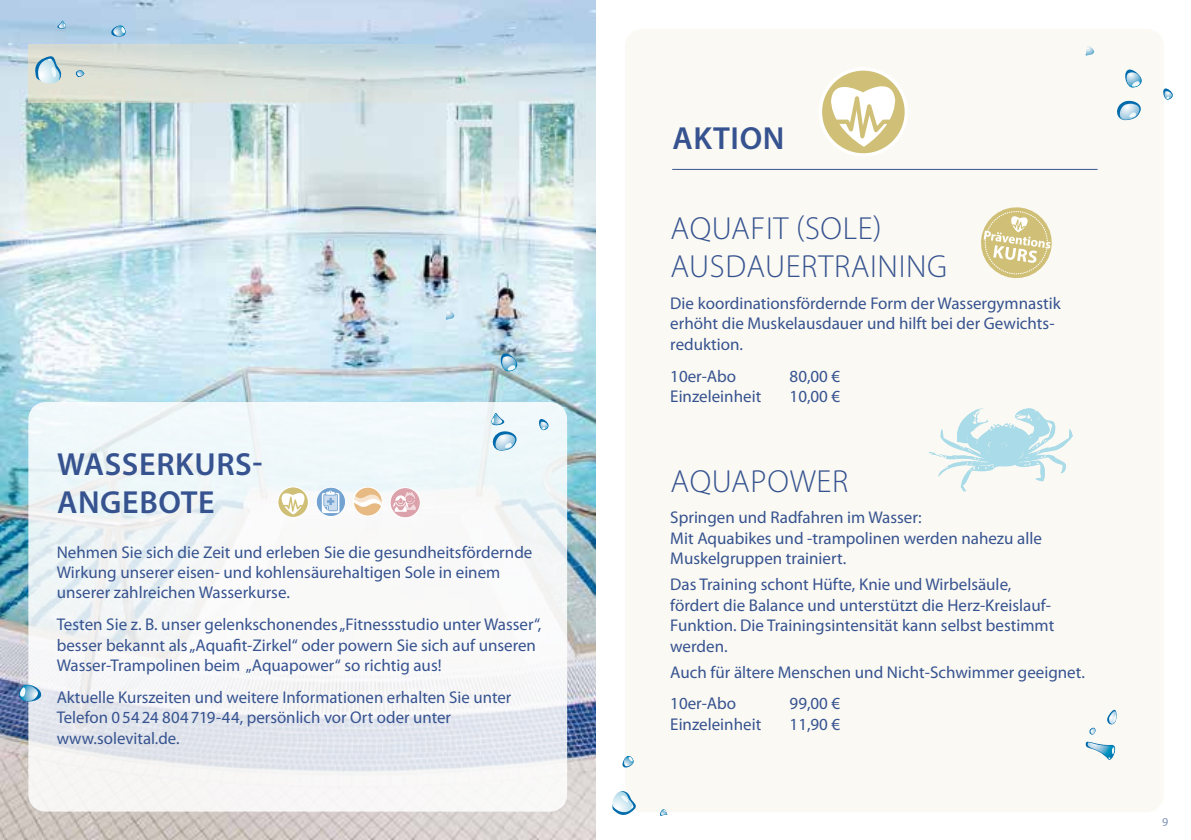
<style>
.page{position:relative;width:1191px;height:840px;background:#fff}
.page>*{position:absolute;margin:0;border:0;box-sizing:border-box;transform-origin:0 0}
.t1{font:300 32px/38.4px "Myriad Pro";letter-spacing:.02em;color:#365390}
.t2{font:600 32px/38.4px "Myriad Pro";letter-spacing:.02em;color:#365390}
.t3{font:17px/20.4px "Myriad Pro";color:#365390}
.t4{font:12px "Myriad Pro";color:#365390}
</style>
<div class="page">
<img style="left:0;top:0;width:595px;height:839px">
<svg style="left:28px;top:402px;width:539px;height:409px;fill:#f4f7f8"></svg>
<svg style="left:28px;top:45px;width:539px;height:58px"></svg>
<svg style="left:109px;top:23px;width:17px;height:15px"></svg>
<svg style="left:57px;top:19px;width:9px;height:10px"></svg>
<svg style="left:72px;top:69px;width:14px;height:9px"></svg>
<svg style="left:32px;top:55px;width:31px;height:29px"></svg>
<svg style="left:497px;top:352px;width:22px;height:20px"></svg>
<svg style="left:445px;top:310px;width:10px;height:11px"></svg>
<svg style="left:537px;top:418px;width:12px;height:12px"></svg>
<svg style="left:18px;top:680px;width:27px;height:23px"></svg>
<svg style="left:489px;top:411px;width:30px;height:40px"></svg>
<svg style="left:277px;top:486px;width:32px;height:32px"></svg>
<svg style="left:281px;top:492px;width:24px;height:22px"></svg>
<svg style="left:316px;top:487px;width:29px;height:29px"></svg>
<div style="left:316px;top:486px;width:30px;height:30px;border:1px solid #fff;border-radius:50%"></div>
<svg style="left:322px;top:490px;width:17px;height:22px"></svg>
<svg style="left:353px;top:487px;width:29px;height:29px"></svg>
<svg style="left:353px;top:493px;width:29px;height:21px"></svg>
<div style="left:353px;top:486px;width:30px;height:30px;border:1px solid #fff;border-radius:50%"></div>
<svg style="left:390px;top:487px;width:30px;height:30px"></svg>
<div style="left:389px;top:487px;width:32px;height:31px;border:1px solid #fff;border-radius:50%"></div>
<svg style="left:393px;top:491px;width:23px;height:20px"></svg>
<div style="left:625px;top:29px;width:538px;height:782px;background:#fbf8f1;border-radius:17px"></div>
<svg style="left:1085px;top:709px;width:32px;height:51px"></svg>
<svg style="left:818px;top:67px;width:90px;height:89px;fill:#d0c077"></svg>
<svg style="left:830px;top:86px;width:65px;height:61px"></svg>
<svg style="left:622px;top:756px;width:12px;height:12px"></svg>
<svg style="left:659px;top:809px;width:9px;height:7px"></svg>
<svg style="left:612px;top:791px;width:26px;height:24px"></svg>
<hr style="left:672px;top:169px;width:425px;height:1px;background:#365390">
<svg style="left:1125px;top:69px;width:17px;height:19px"></svg>
<svg style="left:1085px;top:46px;width:9px;height:10px"></svg>
<svg style="left:1163px;top:88px;width:10px;height:12px"></svg>
<svg style="left:1117px;top:100px;width:24px;height:21px"></svg>
<svg style="left:981px;top:207px;width:71px;height:71px"></svg>
<svg style="left:928px;top:408px;width:145px;height:84px"></svg>
<h1 class="t2" style="left:57px;top:443px;width:207px">WASSERKURS-<br>ANGEBOTE</h1>
<p class="t3" style="left:57px;top:541px;width:477px">Nehmen Sie sich die Zeit und erleben Sie die gesundheitsfördernde<br>Wirkung unserer eisen- und kohlensäurehaltigen Sole in einem unserer zahlreichen Wasserkurse.</p>
<p class="t3" style="left:57px;top:613px;width:486px">Testen Sie z. B. unser gelenkschonendes „Fitnessstudio unter Wasser“, besser bekannt als „Aquafit-Zirkel“ oder powern Sie sich auf unseren<br>Wasser-Trampolinen beim „Aquapower“ so richtig aus!</p>
<p class="t3" style="left:57px;top:686px;width:456px">Aktuelle Kurszeiten und weitere Informationen erhalten Sie unter<br>Telefon 05424 804719-44, persönlich vor Ort oder unter www.solevital.de.</p>
<h1 class="t2" style="left:672px;top:118px;width:113px">AKTION</h1>
<h1 class="t1" style="left:670px;top:208px;width:278px">AQUAFIT (SOLE)<br>AUSDAUERTRAINING</h1>
<p class="t3" style="left:670px;top:293px;width:392px">Die koordinationsfördernde Form der Wassergymnastik erhöht die Muskelausdauer und hilft bei der Gewichts&shy;reduktion.</p>
<p class="t3" style="left:670px;top:365px;width:67px">10er-Abo</p>
<p class="t3" style="left:789px;top:365px;width:52px">80,00 €</p>
<p class="t3" style="left:670px;top:385px;width:92px">Einzeleinheit</p>
<p class="t3" style="left:789px;top:385px;width:52px">10,00 €</p>
<h1 class="t1" style="left:670px;top:461px;width:179px">AQUAPOWER</h1>
<p class="t3" style="left:670px;top:507px;width:373px">Springen und Radfahren im Wasser:<br>Mit Aquabikes und -trampolinen werden nahezu alle<br>Muskelgruppen trainiert.</p>
<p class="t3" style="left:670px;top:574px;width:385px">Das Training schont Hüfte, Knie und Wirbelsäule, fördert die Balance und unterstützt die Herz-Kreislauf-Funktion. Die Trainingsintensität kann selbst bestimmt werden.</p>
<p class="t3" style="left:670px;top:655px;width:416px;line-height:31.8px">Auch für ältere Menschen und Nicht-Schwimmer geeignet.<br>10er-Abo</p>
<p class="t3" style="left:789px;top:693px;width:52px">99,00 €</p>
<p class="t3" style="left:670px;top:713px;width:92px">Einzeleinheit</p>
<p class="t3" style="left:789px;top:713px;width:52px">11,90 €</p>
<p class="t4" style="left:1162px;top:814px;width:8px">9</p>
</div>
